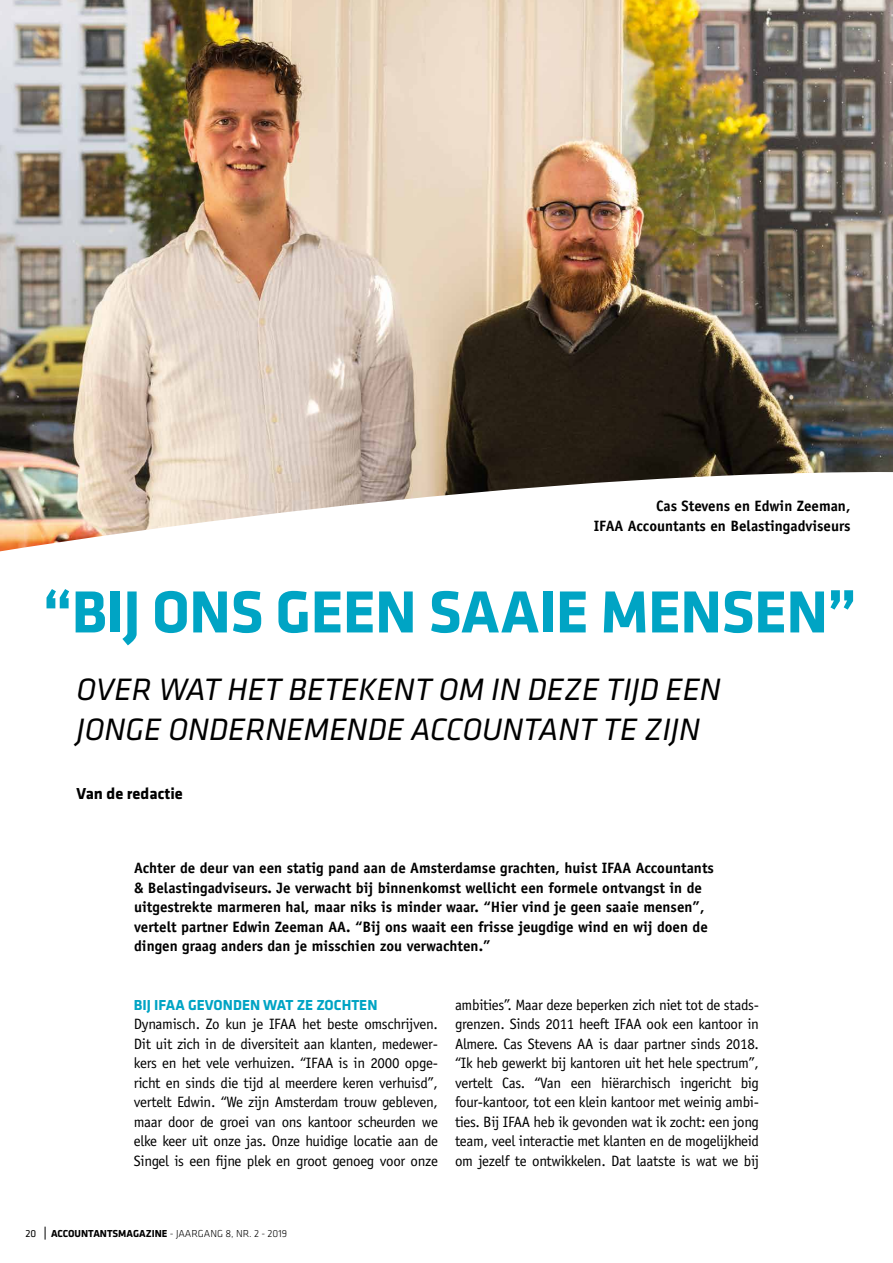
<style>
.page{position:relative;width:893px;height:1263px;background:#fff}
.page>*{position:absolute;margin:0;border:0;box-sizing:border-box;transform-origin:0 0}
.t1{font:700 61.5px "Klavika Basic";letter-spacing:-.01em;color:#00a4c4}
.t2{font:italic 32.1px/39.8px "Klavika Basic";color:#000}
.t3{font:700 16.5px "Klavika Basic";color:#000}
.t4{font:15px/19.5px "Officina Sans";letter-spacing:-.02em;color:#000;text-align:justify}
.t5{font:700 15px/19.5px "Officina Sans";color:#000}
.t6{font:700 15px "Klavika Basic";color:#00a4c4}
.t7{font:300 10.5px "Klavika Basic";color:#000}
.t8{font:10.5px "Klavika Basic";color:#000}
.s1{font-weight:700}
</style>
<div class="page">
<svg style="left:45px;top:1226px;width:1px;height:13px"></svg>
<img style="left:0;top:0;width:893px;height:459px">
<svg style="left:0;top:459px;width:893px;height:93px"></svg>
<p class="t5" style="left:594px;top:496px;width:258px;text-align:right">Cas Stevens en Edwin Zeeman,<br>IFAA Accountants en Belastingadviseurs</p>
<h1 class="t1" style="left:43px;top:567px;width:816px">“BIJ ONS GEEN SAAIE MENSEN”</h1>
<h2 class="t2" style="left:77px;top:669px;width:646px">OVER WAT HET BETEKENT OM IN DEZE TIJD EEN<br>JONGE ONDERNEMENDE ACCOUNTANT TE ZIJN</h2>
<p class="t3" style="left:77px;top:782px;width:108px">Van de redactie</p>
<p class="t5" style="left:134px;top:858px;width:581px">Achter de deur van een statig pand aan de Amsterdamse grachten, huist IFAA Accountants &amp; Belastingadviseurs. Je verwacht bij binnenkomst wellicht een formele ontvangst in de uitgestrekte marmeren hal, maar niks is minder waar. “Hier vind je geen saaie mensen”, vertelt partner Edwin Zeeman AA. “Bij ons waait een frisse jeugdige wind en wij doen de dingen graag anders dan je misschien zou verwachten.”</p>
<p class="t6" style="left:134px;top:994px;width:245px">BIJ IFAA GEVONDEN WAT ZE ZOCHTEN</p>
<p class="t4" style="left:134px;top:1014px;width:306px">Dynamisch. Zo kun je IFAA het beste omschrijven.<br>Dit uit zich in de diversiteit aan klanten, medewer&shy;kers en het vele verhuizen. “IFAA is in 2000 opge&shy;richt en sinds die tijd al meerdere keren verhuisd”, vertelt Edwin. “We zijn Amsterdam trouw gebleven, maar door de groei van ons kantoor scheurden we elke keer uit onze jas. Onze huidige locatie aan de Singel is een fijne plek en groot genoeg voor onze</p>
<p class="t4" style="left:455px;top:995px;width:306px">ambities”. Maar deze beperken zich niet tot de stads&shy;grenzen. Sinds 2011 heeft IFAA ook een kantoor in Almere. Cas Stevens AA is daar partner sinds 2018. “Ik heb gewerkt bij kantoren uit het hele spectrum”, vertelt Cas. “Van een hiërarchisch ingericht big four-kantoor, tot een klein kantoor met weinig ambi&shy;ties. Bij IFAA heb ik gevonden wat ik zocht: een jong team, veel interactie met klanten en de mogelijkheid om jezelf te ontwikkelen. Dat laatste is wat we bij</p>
<p class="t8" style="left:26px;top:1226px;width:12px">20</p>
<p class="t7" style="left:51px;top:1227px;width:238px"><span class="s1">ACCOUNTANTSMAGAZINE</span> - JAARGANG 8, NR. 2 - 2019</p>
</div>
